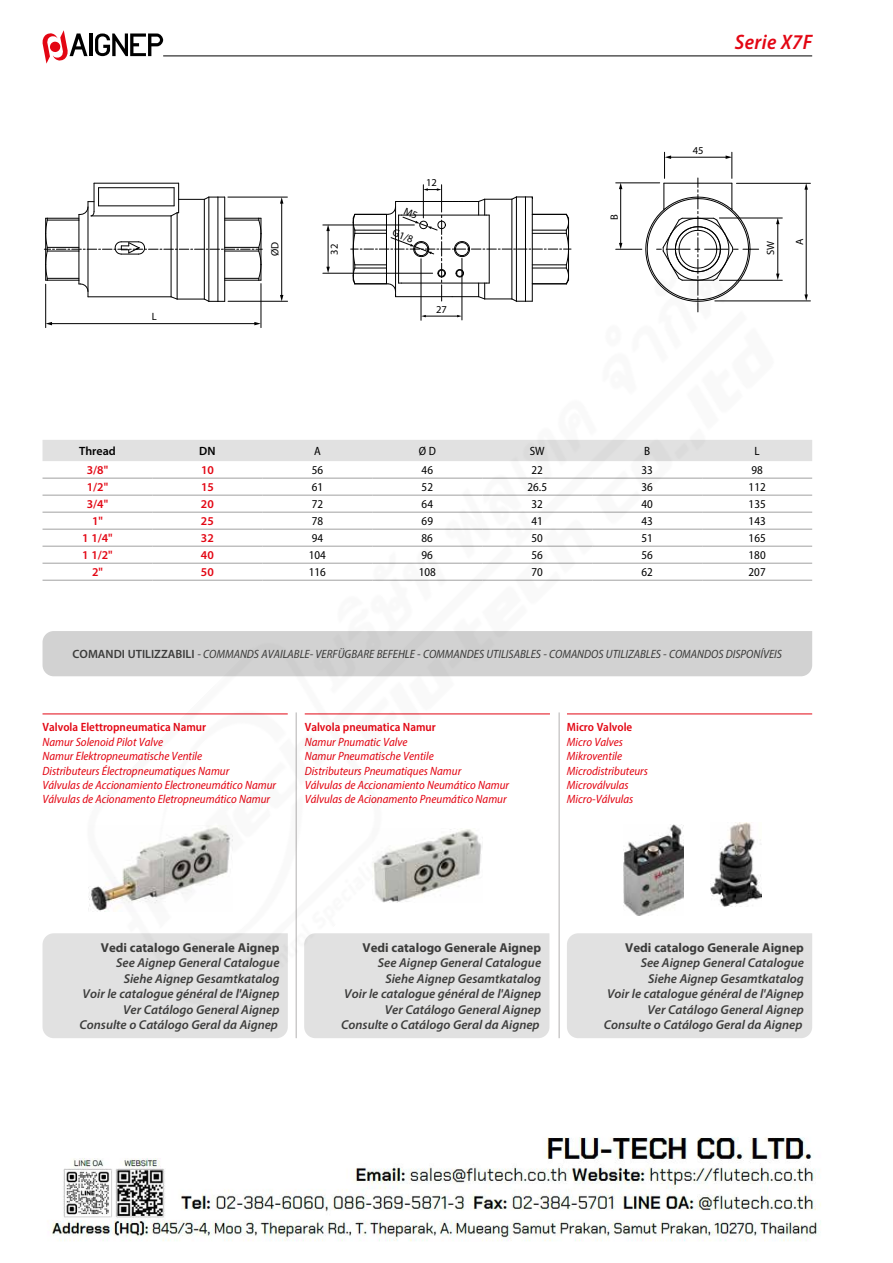
<style>
.page{position:relative;width:893px;height:1263px;background:#fff}
.page>*{position:absolute;margin:0;border:0;box-sizing:border-box;transform-origin:0 0}
.t1{font:italic 600 semi-condensed 21px "Myriad Pro";letter-spacing:.02em;color:#e30613}
.t2{font:italic 600 12.9px/15.5px "Myriad Pro";color:#3c3c3b;text-align:right}
.t3{font:700 12.9px "Myriad Pro";color:#3c3c3b}
.t4{font:italic semi-condensed 12px/14.4px "Myriad Pro";color:#e30613}
.t5{font:italic semi-condensed 12px "Myriad Pro";color:#3c3c3b}
.t6{font:semi-condensed 12px "Myriad Pro";color:#000}
.t7{font:600 semi-condensed 12px "Myriad Pro";color:#e30613}
.t8{font:600 12px "Myriad Pro";color:#e30613}
.t9{font:600 12px "Myriad Pro";color:#000}
.t10{font:10.5px "Myriad Pro";color:#000}
.s1{font-weight:600;font-style:normal;font-stretch:normal}
</style>
<div class="page">
<hr style="left:163px;top:56px;width:649px;height:1px;background:#000">
<hr style="left:90px;top:33px;width:3px;height:23px;background:#000">
<svg style="left:95px;top:33px;width:68px;height:23px"></svg>
<svg style="left:42px;top:30px;width:46px;height:34px"></svg>
<svg style="left:45px;top:183px;width:217px;height:45px"></svg>
<hr style="left:736px;top:183px;width:74px;height:1px;background:#000">
<hr style="left:719px;top:218px;width:63px;height:1px;background:#000">
<hr style="left:323px;top:225px;width:91px;height:1px;background:#000">
<hr style="left:806px;top:188px;width:1px;height:108px;background:#000">
<svg style="left:804px;top:183px;width:4px;height:7px"></svg>
<hr style="left:777px;top:223px;width:1px;height:52px;background:#000">
<svg style="left:776px;top:218px;width:3px;height:6px"></svg>
<hr style="left:228px;top:197px;width:59px;height:1px;background:#000">
<hr style="left:281px;top:202px;width:1px;height:94px;background:#000">
<svg style="left:280px;top:197px;width:3px;height:7px"></svg>
<svg style="left:616px;top:152px;width:143px;height:76px"></svg>
<svg style="left:46px;top:1035px;width:238px;height:3px"></svg>
<svg style="left:308px;top:1035px;width:238px;height:3px"></svg>
<svg style="left:571px;top:1035px;width:237px;height:3px"></svg>
<hr style="left:296px;top:712px;width:1px;height:326px;background:#b3b2b2">
<hr style="left:559px;top:712px;width:1px;height:326px;background:#b3b2b2">
<img style="left:50px;top:1137px;width:771px;height:105px">
<img style="left:43px;top:228px;width:770px;height:807px">
<svg style="left:351px;top:185px;width:220px;height:117px"></svg>
<p class="t10" style="left:152px;top:310px;width:6px">L</p>
<p class="t10" style="left:268px;top:256px;width:16px;rotate:-90deg">ØD</p>
<p class="t10" style="left:328px;top:255px;width:12px;rotate:-90deg">32</p>
<p class="t10" style="left:426px;top:176px;width:12px">12</p>
<p class="t10" style="left:395px;top:226px;width:23px;rotate:21deg">G1/8</p>
<p class="t10" style="left:436px;top:303px;width:12px">27</p>
<p class="t10" style="left:608px;top:220px;width:7px;rotate:-90deg">B</p>
<h1 class="t1" style="left:735px;top:29px;width:79px">Serie X7F</h1>
<p class="t10" style="left:693px;top:144px;width:12px">45</p>
<p class="t10" style="left:764px;top:255px;width:16px;rotate:-90deg">SW</p>
<p class="t10" style="left:793px;top:245px;width:8px;rotate:-90deg">A</p>
<p class="t9" style="left:79px;top:443px;width:38px">Thread</p>
<p class="t9" style="left:199px;top:443px;width:18px">DN</p>
<p class="t6" style="left:314px;top:444px;width:8px">A</p>
<p class="t6" style="left:419px;top:444px;width:19px">Ø D</p>
<p class="t6" style="left:530px;top:444px;width:16px">SW</p>
<p class="t6" style="left:644px;top:444px;width:8px">B</p>
<p class="t6" style="left:755px;top:444px;width:7px">L</p>
<p class="t8" style="left:87px;top:462px;width:23px">3/8"</p>
<p class="t8" style="left:201px;top:462px;width:14px">10</p>
<p class="t6" style="left:312px;top:463px;width:13px">56</p>
<p class="t6" style="left:422px;top:463px;width:13px">46</p>
<p class="t6" style="left:532px;top:463px;width:13px">22</p>
<p class="t6" style="left:641px;top:463px;width:13px">33</p>
<p class="t6" style="left:751px;top:463px;width:13px">98</p>
<p class="t8" style="left:87px;top:479px;width:23px">1/2"</p>
<p class="t8" style="left:201px;top:479px;width:14px">15</p>
<p class="t6" style="left:312px;top:480px;width:13px">61</p>
<p class="t6" style="left:422px;top:480px;width:13px">52</p>
<p class="t6" style="left:527px;top:480px;width:21px">26.5</p>
<p class="t6" style="left:641px;top:480px;width:13px">36</p>
<p class="t6" style="left:749px;top:480px;width:19px">112</p>
<p class="t8" style="left:87px;top:496px;width:23px">3/4"</p>
<p class="t8" style="left:201px;top:496px;width:14px">20</p>
<p class="t6" style="left:312px;top:497px;width:13px">72</p>
<p class="t6" style="left:422px;top:497px;width:13px">64</p>
<p class="t6" style="left:532px;top:497px;width:13px">32</p>
<p class="t6" style="left:641px;top:497px;width:13px">40</p>
<p class="t6" style="left:749px;top:497px;width:19px">135</p>
<p class="t8" style="left:92px;top:513px;width:12px">1"</p>
<p class="t8" style="left:201px;top:513px;width:14px">25</p>
<p class="t6" style="left:312px;top:514px;width:13px">78</p>
<p class="t6" style="left:422px;top:514px;width:13px">69</p>
<p class="t6" style="left:532px;top:514px;width:13px">41</p>
<p class="t6" style="left:641px;top:514px;width:13px">43</p>
<p class="t6" style="left:749px;top:514px;width:19px">143</p>
<p class="t8" style="left:82px;top:530px;width:32px">1 1/4"</p>
<p class="t8" style="left:201px;top:530px;width:14px">32</p>
<p class="t6" style="left:312px;top:531px;width:13px">94</p>
<p class="t6" style="left:422px;top:531px;width:13px">86</p>
<p class="t6" style="left:532px;top:531px;width:13px">50</p>
<p class="t6" style="left:641px;top:531px;width:13px">51</p>
<p class="t6" style="left:749px;top:531px;width:19px">165</p>
<p class="t8" style="left:82px;top:547px;width:32px">1 1/2"</p>
<p class="t8" style="left:201px;top:547px;width:14px">40</p>
<p class="t6" style="left:309px;top:548px;width:19px">104</p>
<p class="t6" style="left:422px;top:548px;width:13px">96</p>
<p class="t6" style="left:532px;top:548px;width:13px">56</p>
<p class="t6" style="left:641px;top:548px;width:13px">56</p>
<p class="t6" style="left:749px;top:548px;width:19px">180</p>
<p class="t8" style="left:92px;top:564px;width:12px">2"</p>
<p class="t8" style="left:201px;top:564px;width:14px">50</p>
<p class="t6" style="left:309px;top:565px;width:19px">116</p>
<p class="t6" style="left:419px;top:565px;width:19px">108</p>
<p class="t6" style="left:531px;top:565px;width:13px">70</p>
<p class="t6" style="left:641px;top:565px;width:13px">62</p>
<p class="t6" style="left:749px;top:565px;width:19px">207</p>
<p class="t5" style="left:72px;top:647px;width:711px"><span class="s1">COMANDI UTILIZZABILI</span> - COMMANDS AVAILABLE- VERFÜGBARE BEFEHLE - COMMANDES UTILISABLES - COMANDOS UTILIZABLES - COMANDOS DISPONÍVEIS</p>
<p class="t7" style="left:43px;top:720px;width:165px">Valvola Elettropneumatica Namur</p>
<p class="t4" style="left:43px;top:734px;width:235px">Namur Solenoid Pilot Valve<br>Namur Elektropneumatische Ventile<br>Distributeurs Électropneumatiques Namur<br>Válvulas de Accionamiento Electroneumático Namur Válvulas de Acionamento Eletropneumático Namur</p>
<p class="t7" style="left:305px;top:720px;width:133px">Valvola pneumatica Namur</p>
<p class="t4" style="left:305px;top:734px;width:206px">Namur Pnumatic Valve<br>Namur Pneumatische Ventile<br>Distributeurs Pneumatiques Namur<br>Válvulas de Accionamiento Neumático Namur Válvulas de Acionamento Pneumático Namur</p>
<p class="t7" style="left:567px;top:720px;width:67px">Micro Valvole</p>
<p class="t4" style="left:567px;top:734px;width:82px">Micro Valves<br>Mikroventile<br>Microdistributeurs<br>Microválvulas<br>Micro-Válvulas</p>
<p class="t3" style="left:101px;top:939px;width:180px">Vedi catalogo Generale Aignep</p>
<p class="t2" style="left:79px;top:955px;width:202px">See Aignep General Catalogue<br>Siehe Aignep Gesamtkatalog<br>Voir le catalogue général de l'Aignep<br>Ver Catálogo General Aignep<br>Consulte o Catálogo Geral da Aignep</p>
<p class="t3" style="left:362px;top:939px;width:180px">Vedi catalogo Generale Aignep</p>
<p class="t2" style="left:341px;top:955px;width:202px">See Aignep General Catalogue<br>Siehe Aignep Gesamtkatalog<br>Voir le catalogue général de l'Aignep<br>Ver Catálogo General Aignep<br>Consulte o Catálogo Geral da Aignep</p>
<p class="t3" style="left:625px;top:939px;width:180px">Vedi catalogo Generale Aignep</p>
<p class="t2" style="left:604px;top:955px;width:202px">See Aignep General Catalogue<br>Siehe Aignep Gesamtkatalog<br>Voir le catalogue général de l'Aignep<br>Ver Catálogo General Aignep<br>Consulte o Catálogo Geral da Aignep</p>
</div>
